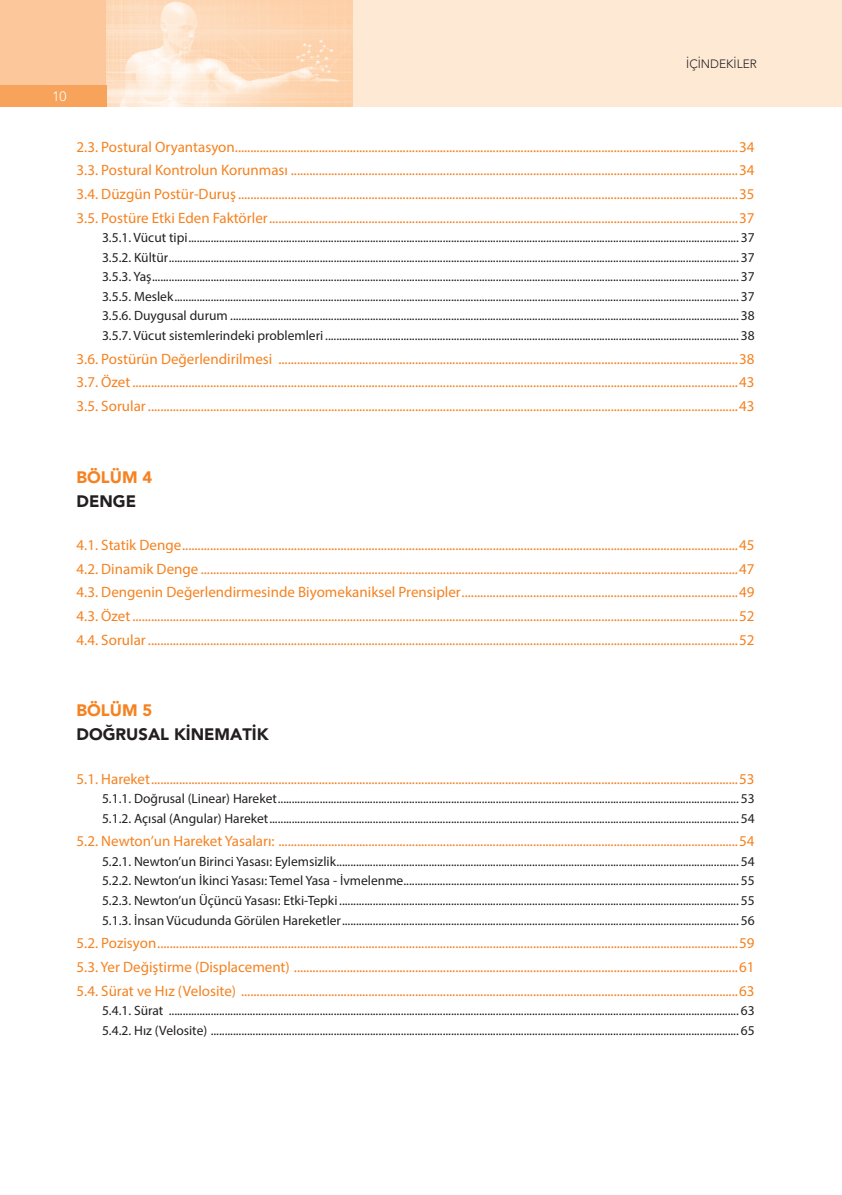
<style>
.page{position:relative;width:842px;height:1195px;background:#fff}
.page>*{position:absolute;margin:0;border:0;box-sizing:border-box;transform-origin:0 0}
.t1{font:900 16.5px "Avenir";color:#231f20}
.t2{font:900 16.5px "Avenir";color:#f58220}
.BASLIK{font:15px "Myriad Pro";color:#f58220}
.ALT_BASLIK{font:13.5px "Myriad Pro";color:#231f20}
.t3{font:300 13.5px "Avenir";color:#fff}
.t4{font:300 12px "Avenir";color:#231f20}
</style>
<div class="page">
<div style="left:323px;top:0;width:519px;height:106px;background:#fee9d5"></div>
<div style="left:0;top:0;width:106px;height:106px;background:#fcc89b"></div>
<img style="left:106px;top:0;width:247px;height:106px">
<div style="left:0;top:85px;width:106px;height:21px;background:#f8a35c"></div>
<p class="t3" style="left:53px;top:88px;width:16px">10</p>
<p class="t4" style="left:686px;top:57px;width:72px">İÇİNDEKİLER</p>
<p class="BASLIK" style="left:77px;top:137px;width:680px">2.3. Postural Oryantasyon..................................................................................................................................................................34</p>
<p class="BASLIK" style="left:77px;top:161px;width:680px">3.3. Postural Kontrolun Korunması ................................................................................................................................................34</p>
<p class="BASLIK" style="left:77px;top:185px;width:680px">3.4. Düzgün Postür-Duruş.................................................................................................................................................................35</p>
<p class="BASLIK" style="left:77px;top:209px;width:680px">3.5. Postüre Etki Eden Faktörler.......................................................................................................................................................37</p>
<p class="ALT_BASLIK" style="left:102px;top:229px;width:654px">3.5.1. Vücut tipi..................................................................................................................................................................................................... 37</p>
<p class="ALT_BASLIK" style="left:102px;top:249px;width:654px">3.5.2. Kültür............................................................................................................................................................................................................ 37</p>
<p class="ALT_BASLIK" style="left:102px;top:268px;width:654px">3.5.3. Yaş.................................................................................................................................................................................................................. 37</p>
<p class="ALT_BASLIK" style="left:102px;top:288px;width:654px">3.5.5. Meslek.......................................................................................................................................................................................................... 37</p>
<p class="ALT_BASLIK" style="left:102px;top:307px;width:654px">3.5.6. Duygusal durum ...................................................................................................................................................................................... 38</p>
<p class="ALT_BASLIK" style="left:102px;top:327px;width:654px">3.5.7. Vücut sistemlerindeki problemleri .................................................................................................................................................... 38</p>
<p class="BASLIK" style="left:77px;top:349px;width:680px">3.6. Postürün Değerlendirilmesi ....................................................................................................................................................38</p>
<p class="BASLIK" style="left:77px;top:373px;width:680px">3.7. Özet...................................................................................................................................................................................................43</p>
<p class="BASLIK" style="left:77px;top:397px;width:680px">3.5. Sorular..............................................................................................................................................................................................43</p>
<p class="t2" style="left:77px;top:467px;width:77px">BÖLÜM 4</p>
<p class="t1" style="left:77px;top:491px;width:61px">DENGE</p>
<p class="BASLIK" style="left:77px;top:536px;width:680px">4.1. Statik Denge...................................................................................................................................................................................45</p>
<p class="BASLIK" style="left:77px;top:559px;width:680px">4.2. Dinamik Denge .............................................................................................................................................................................47</p>
<p class="BASLIK" style="left:77px;top:583px;width:680px">4.3. Dengenin Değerlendirmesinde Biyomekaniksel Prensipler.........................................................................................49</p>
<p class="BASLIK" style="left:77px;top:607px;width:680px">4.3. Özet...................................................................................................................................................................................................52</p>
<p class="BASLIK" style="left:77px;top:631px;width:680px">4.4. Sorular..............................................................................................................................................................................................52</p>
<p class="t2" style="left:77px;top:701px;width:77px">BÖLÜM 5</p>
<p class="t1" style="left:77px;top:725px;width:194px">DOĞRUSAL KINEMATIK</p>
<p class="BASLIK" style="left:77px;top:769px;width:680px">5.1. Hareket.............................................................................................................................................................................................53</p>
<p class="ALT_BASLIK" style="left:102px;top:790px;width:654px">5.1.1. Doğrusal (Linear) Hareket..................................................................................................................................................................... 53</p>
<p class="ALT_BASLIK" style="left:102px;top:810px;width:654px">5.1.2. Açısal (Angular) Hareket........................................................................................................................................................................ 54</p>
<p class="BASLIK" style="left:77px;top:832px;width:680px">5.2. Newton’un Hareket Yasaları: ....................................................................................................................................................54</p>
<p class="ALT_BASLIK" style="left:102px;top:853px;width:654px">5.2.1. Newton’un Birinci Yasası: Eylemsizlik................................................................................................................................................ 54</p>
<p class="ALT_BASLIK" style="left:102px;top:872px;width:654px">5.2.2. Newton’un İkinci Yasası: Temel Yasa - İvmelenme........................................................................................................................ 55</p>
<p class="ALT_BASLIK" style="left:102px;top:892px;width:654px">5.2.3. Newton’un Üçüncü Yasası: Etki-Tepki ............................................................................................................................................... 55</p>
<p class="ALT_BASLIK" style="left:102px;top:911px;width:654px">5.1.3. İnsan Vücudunda Görülen Hareketler.............................................................................................................................................. 56</p>
<p class="BASLIK" style="left:77px;top:934px;width:680px">5.2. Pozisyon...........................................................................................................................................................................................59</p>
<p class="BASLIK" style="left:77px;top:958px;width:680px">5.3. Yer Değiştirme (Displacement) ...............................................................................................................................................61</p>
<p class="BASLIK" style="left:77px;top:981px;width:680px">5.4. Sürat ve Hız (Velosite) ................................................................................................................................................................63</p>
<p class="ALT_BASLIK" style="left:102px;top:1002px;width:654px">5.4.1. Sürat ............................................................................................................................................................................................................ 63</p>
<p class="ALT_BASLIK" style="left:102px;top:1022px;width:654px">5.4.2. Hız (Velosite) ............................................................................................................................................................................................. 65</p>
</div>
